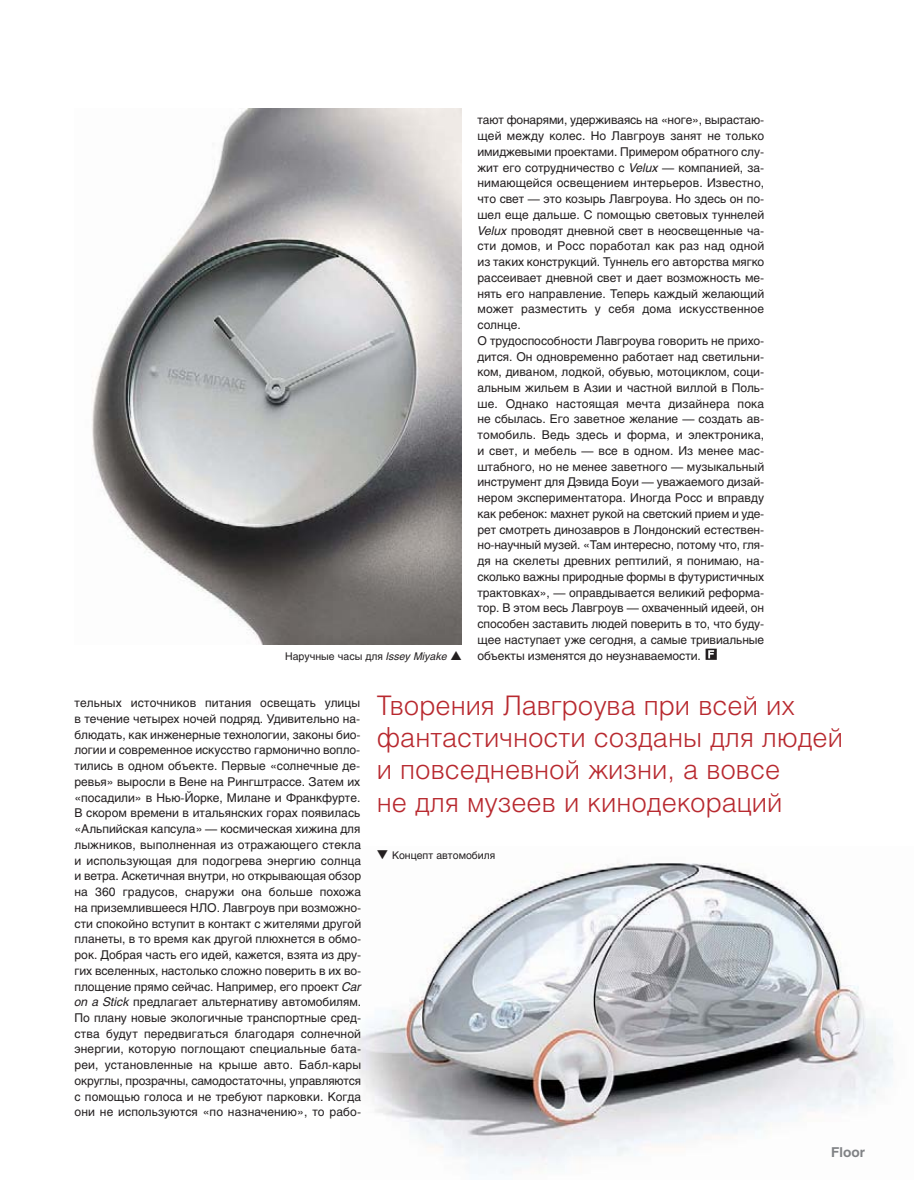
<style>
.page{position:relative;width:914px;height:1184px;background:#fff}
.page>*{position:absolute;margin:0;border:0;box-sizing:border-box;transform-origin:0 0}
.t1{font:300 27px/32.4px "Helios";color:#b8292f}
.t2{font:700 13.5px "Helios";color:#808285}
.t3{font:12px/15.8px "Helios";color:#231f20;text-align:justify}
.t4{font:10.5px "Helios";color:#231f20}
.s1{font-style:italic}
.s2{font-size:10.5px}
.s3{font-style:italic;font-size:10.5px}
</style>
<div class="page">
<img style="left:351px;top:862px;width:542px;height:312px">
<img style="left:92px;top:109px;width:370px;height:535px">
<svg style="left:706px;top:649px;width:11px;height:11px"></svg>
<p class="t3" style="left:478px;top:113px;width:288px">тают фонарями, удерживаясь на «ноге», вырастаю-</p>
<p class="t3" style="left:478px;top:129px;width:288px">щей между колес. Но Лавгроув занят не только</p>
<p class="t3" style="left:478px;top:145px;width:288px">имиджевыми проектами. Примером обратного слу-</p>
<p class="t3" style="left:478px;top:161px;width:288px">жит его сотрудничество с <span class="s1">Velux</span> — компанией, за-</p>
<p class="t3" style="left:478px;top:176px;width:288px">нимающейся освещением интерьеров. Известно,</p>
<p class="t3" style="left:478px;top:192px;width:288px">что свет — это козырь Лавгроува. Но здесь он по-</p>
<p class="t3" style="left:478px;top:208px;width:288px">шел еще дальше. С помощью световых туннелей</p>
<p class="t3" style="left:478px;top:224px;width:288px"><span class="s1">Velux</span> проводят дневной свет в неосвещенные ча-</p>
<p class="t3" style="left:478px;top:239px;width:288px">сти домов, и Росс поработал как раз над одной</p>
<p class="t3" style="left:478px;top:255px;width:288px">из таких конструкций. Туннель его авторства мягко</p>
<p class="t3" style="left:478px;top:271px;width:288px">рассеивает дневной свет и дает возможность ме-</p>
<p class="t3" style="left:478px;top:287px;width:288px">нять его направление. Теперь каждый желающий</p>
<p class="t3" style="left:478px;top:302px;width:288px">может разместить у себя дома искусственное</p>
<p class="t3" style="left:478px;top:318px;width:45px">солнце.</p>
<p class="t3" style="left:478px;top:334px;width:288px">О трудоспособности Лавгроува говорить не прихо-</p>
<p class="t3" style="left:478px;top:350px;width:288px">дится. Он одновременно работает над светильни-</p>
<p class="t3" style="left:478px;top:365px;width:288px">ком, диваном, лодкой, обувью, мотоциклом, соци-</p>
<p class="t3" style="left:478px;top:381px;width:288px">альным жильем в Азии и частной виллой в Поль-</p>
<p class="t3" style="left:478px;top:397px;width:288px">ше. Однако настоящая мечта дизайнера пока</p>
<p class="t3" style="left:478px;top:413px;width:288px">не сбылась. Его заветное желание — создать ав-</p>
<p class="t3" style="left:478px;top:428px;width:288px">томобиль. Ведь здесь и форма, и электроника,</p>
<p class="t3" style="left:478px;top:444px;width:288px">и свет, и мебель — все в одном. Из менее мас-</p>
<p class="t3" style="left:478px;top:460px;width:288px">штабного, но не менее заветного — музыкальный</p>
<p class="t3" style="left:478px;top:476px;width:288px">инструмент для Дэвида Боуи — уважаемого дизай-</p>
<p class="t3" style="left:478px;top:491px;width:288px">нером экспериментатора. Иногда Росс и вправду</p>
<p class="t3" style="left:478px;top:507px;width:288px">как ребенок: махнет рукой на светский прием и уде-</p>
<p class="t3" style="left:478px;top:523px;width:288px">рет смотреть динозавров в Лондонский естествен-</p>
<p class="t3" style="left:478px;top:539px;width:288px">но-научный музей. «Там интересно, потому что, гля-</p>
<p class="t3" style="left:478px;top:554px;width:288px">дя на скелеты древних рептилий, я понимаю, на-</p>
<p class="t3" style="left:478px;top:570px;width:288px">сколько важны природные формы в футуристичных</p>
<p class="t3" style="left:478px;top:586px;width:288px">трактовках», — оправдывается великий реформа-</p>
<p class="t3" style="left:478px;top:602px;width:288px">тор. В этом весь Лавгроув — охваченный идеей, он</p>
<p class="t3" style="left:478px;top:617px;width:288px">способен заставить людей поверить в то, что буду-</p>
<p class="t3" style="left:478px;top:633px;width:288px">щее наступает уже сегодня, а самые тривиальные</p>
<p class="t3" style="left:285px;top:649px;width:417px"><span class="s2">Наручные часы для</span> <span class="s3">Issey Miyake</span> ▲ объекты изменятся до неузнаваемости.</p>
<p class="t3" style="left:75px;top:696px;width:288px">тельных источников питания освещать улицы в течение четырех ночей подряд. Удивительно на&shy;блюдать, как инженерные технологии, законы био&shy;логии и современное искусство гармонично вопло&shy;тились в одном объекте. Первые «солнечные де&shy;ревья» выросли в Вене на Рингштрассе. Затем их «посадили» в Нью-Йорке, Милане и Франкфурте.<br>В скором времени в итальянских горах появилась «Альпийская капсула» — космическая хижина для лыжников, выполненная из отражающего стекла и использующая для подогрева энергию солнца и ветра. Аскетичная внутри, но открывающая обзор на 360 градусов, снаружи она больше похожа на приземлившееся НЛО. Лавгроув при возможно&shy;сти спокойно вступит в контакт с жителями другой планеты, в то время как другой плюхнется в обмо&shy;рок. Добрая часть его идей, кажется, взята из дру&shy;гих вселенных, настолько сложно поверить в их во&shy;площение прямо сейчас. Например, его проект <span class="s1">Car on a Stick</span> предлагает альтернативу автомобилям.<br>По плану новые экологичные транспортные сред&shy;ства будут передвигаться благодаря солнечной энергии, которую поглощают специальные бата&shy;реи, установленные на крыше авто. Бабл-кары округлы, прозрачны, самодостаточны, управляются с помощью голоса и не требуют парковки. Когда они не используются «по назначению», то рабо-</p>
<h1 class="t1" style="left:377px;top:692px;width:468px">Творения Лавгроува при всей их фантастичности созданы для людей и повседневной жизни, а вовсе<br>не для музеев и кинодекораций</h1>
<p class="t4" style="left:377px;top:851px;width:120px">▼ Концепт автомобиля</p>
<p class="t2" style="left:831px;top:1147px;width:35px">Floor</p>
</div>
